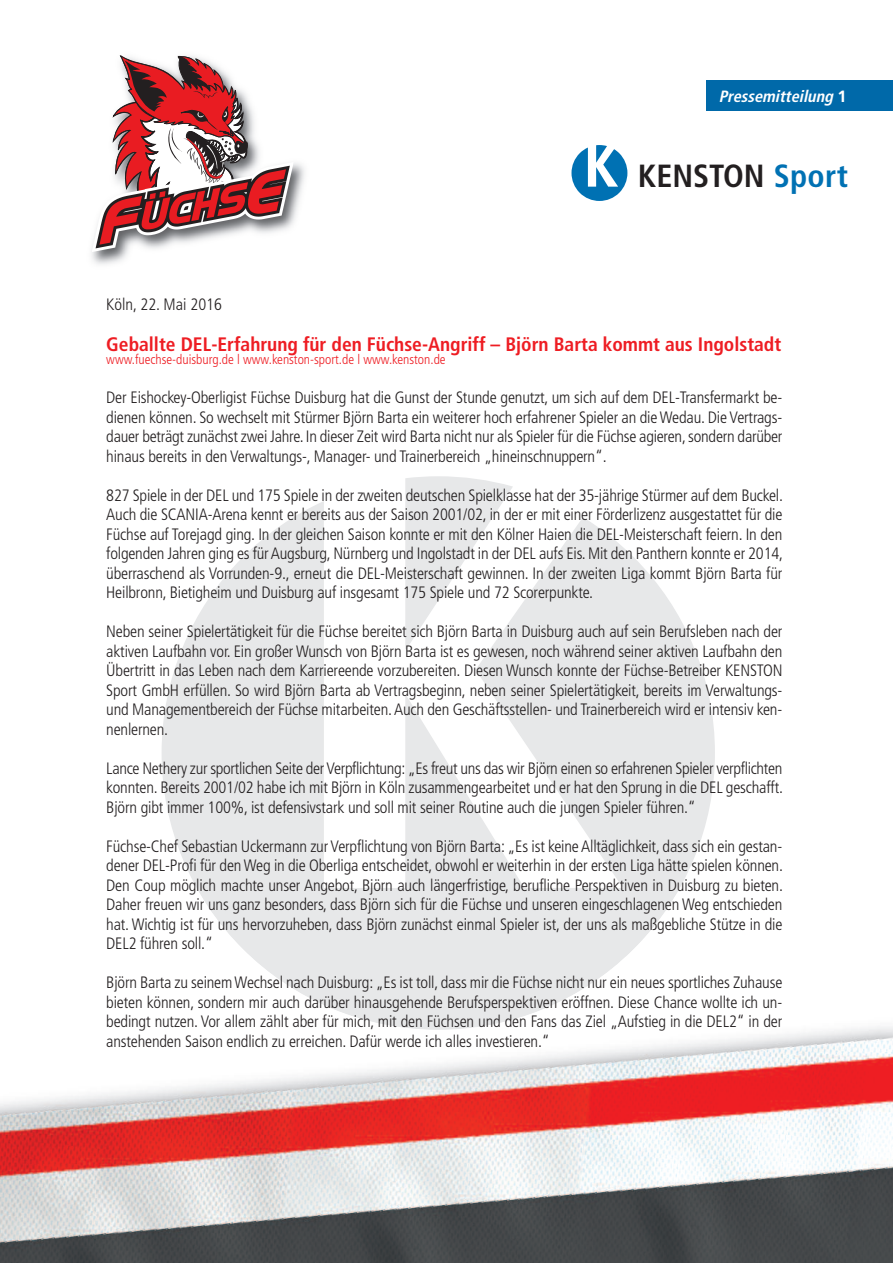
<style>
.page{position:relative;width:893px;height:1263px;background:#fff}
.page>*{position:absolute;margin:0;border:0;box-sizing:border-box;transform-origin:0 0}
.t1{font:700 condensed 32.1px "Frutiger";color:#231f20}
.t2{font:700 condensed 19.5px "Frutiger";color:#ee1d23}
.t3{font:300 condensed 16.5px/19.5px "Frutiger";letter-spacing:-.01em;color:#231f20;text-align:justify}
.t4{font:italic 700 condensed 16.35px "Frutiger";color:#fff}
.t5{font:300 condensed 13.5px "Frutiger";color:#ee1d23}
.s1{font-style:normal;font-stretch:normal}
.s2{color:#0071b3}
</style>
<div class="page">
<svg style="left:405px;top:476px;width:108px;height:25px;background:#eaebec"></svg>
<svg style="left:162px;top:501px;width:553px;height:382px;fill:#e7e8e9"></svg>
<div style="left:706px;top:81px;width:187px;height:30px;background:#0069a9"></div>
<svg style="left:571px;top:145px;width:56px;height:56px"></svg>
<img style="left:91px;top:163px;width:214px;height:102px">
<svg style="left:92px;top:55px;width:202px;height:197px"></svg>
<img style="left:0;top:904px;width:893px;height:359px">
<img style="left:225px;top:929px;width:385px;height:101px">
<p class="t4" style="left:719px;top:89px;width:129px">Pressemitteilung <span class="s1">1</span></p>
<h1 class="t1" style="left:638px;top:163px;width:212px">KENSTON <span class="s2">Sport</span></h1>
<p class="t3" style="left:106px;top:296px;width:117px">Köln, 22. Mai 2016</p>
<p class="t2" style="left:106px;top:336px;width:676px">Geballte DEL-Erfahrung für den Füchse-Angriff – Björn Barta kommt aus Ingolstadt</p>
<p class="t5" style="left:106px;top:354px;width:341px">www.fuechse-duisburg.de l www.kenston-sport.de l www.kenston.de</p>
<p class="t3" style="left:106px;top:389px;width:678px">Der Eishockey-Oberligist Füchse Duisburg hat die Gunst der Stunde genutzt, um sich auf dem DEL-Transfermarkt be&shy;dienen können. So wechselt mit Stürmer Björn Barta ein weiterer hoch erfahrener Spieler an die Wedau. Die Vertrags&shy;dauer beträgt zunächst zwei Jahre. In dieser Zeit wird Barta nicht nur als Spieler für die Füchse agieren, sondern darüber hinaus bereits in den Verwaltungs-, Manager- und Trainerbereich „hineinschnuppern“.</p>
<p class="t3" style="left:106px;top:486px;width:678px">827 Spiele in der DEL und 175 Spiele in der zweiten deutschen Spielklasse hat der 35-jährige Stürmer auf dem Buckel.<br>Auch die SCANIA-Arena kennt er bereits aus der Saison 2001/02, in der er mit einer Förderlizenz ausgestattet für die Füchse auf Torejagd ging. In der gleichen Saison konnte er mit den Kölner Haien die DEL-Meisterschaft feiern. In den folgenden Jahren ging es fürAugsburg, Nürnberg und Ingolstadt in der DEL aufs Eis. Mit den Panthern konnte er 2014, überraschend als Vorrunden-9., erneut die DEL-Meisterschaft gewinnen. In der zweiten Liga kommt Björn Barta für Heilbronn, Bietigheim und Duisburg auf insgesamt 175 Spiele und 72 Scorerpunkte.</p>
<p class="t3" style="left:106px;top:623px;width:678px">Neben seiner Spielertätigkeit für die Füchse bereitet sich Björn Barta in Duisburg auch auf sein Berufsleben nach der aktiven Laufbahn vor. Ein großer Wunsch von Björn Barta ist es gewesen, noch während seiner aktiven Laufbahn den Übertritt in das Leben nach dem Karriereende vorzubereiten. Diesen Wunsch konnte der Füchse-Betreiber KENSTON Sport GmbH erfüllen. So wird Björn Barta ab Vertragsbeginn, neben seiner Spielertätigkeit, bereits im Verwaltungs&shy;und Managementbereich der Füchse mitarbeiten.Auch den Geschäftsstellen- und Trainerbereich wird er intensiv ken&shy;nenlernen.</p>
<p class="t3" style="left:106px;top:759px;width:678px">Lance Nethery zur sportlichen Seite derVerpflichtung: „Es freut uns das wir Björn einen so erfahrenen Spieler verpflichten konnten. Bereits 2001/02 habe ich mit Björn in Köln zusammengearbeitet und er hat den Sprung in die DEL geschafft.<br>Björn gibt immer 100%, ist defensivstark und soll mit seiner Routine auch die jungen Spieler führen.“</p>
<p class="t3" style="left:106px;top:837px;width:678px">Füchse-Chef Sebastian Uckermann zur Verpflichtung von Björn Barta: „Es ist keine Alltäglichkeit, dass sich ein gestan&shy;dener DEL-Profi für den Weg in die Oberliga entscheidet, obwohl er weiterhin in der ersten Liga hätte spielen können.<br>Den Coup möglich machte unser Angebot, Björn auch längerfristige, berufliche Perspektiven in Duisburg zu bieten.<br>Daher freuen wir uns ganz besonders, dass Björn sich für die Füchse und unseren eingeschlagenen Weg entschieden hat. Wichtig ist für uns hervorzuheben, dass Björn zunächst einmal Spieler ist, der uns als maßgebliche Stütze in die DEL2 führen soll.“</p>
<p class="t3" style="left:106px;top:974px;width:678px">Björn Barta zu seinemWechsel nach Duisburg: „Es ist toll, dass mir die Füchse nicht nur ein neues sportliches Zuhause bieten können, sondern mir auch darüber hinausgehende Berufsperspektiven eröffnen. Diese Chance wollte ich un&shy;bedingt nutzen. Vor allem zählt aber für mich, mit den Füchsen und den Fans das Ziel „Aufstieg in die DEL2“ in der anstehenden Saison endlich zu erreichen. Dafür werde ich alles investieren.“</p>
</div>
